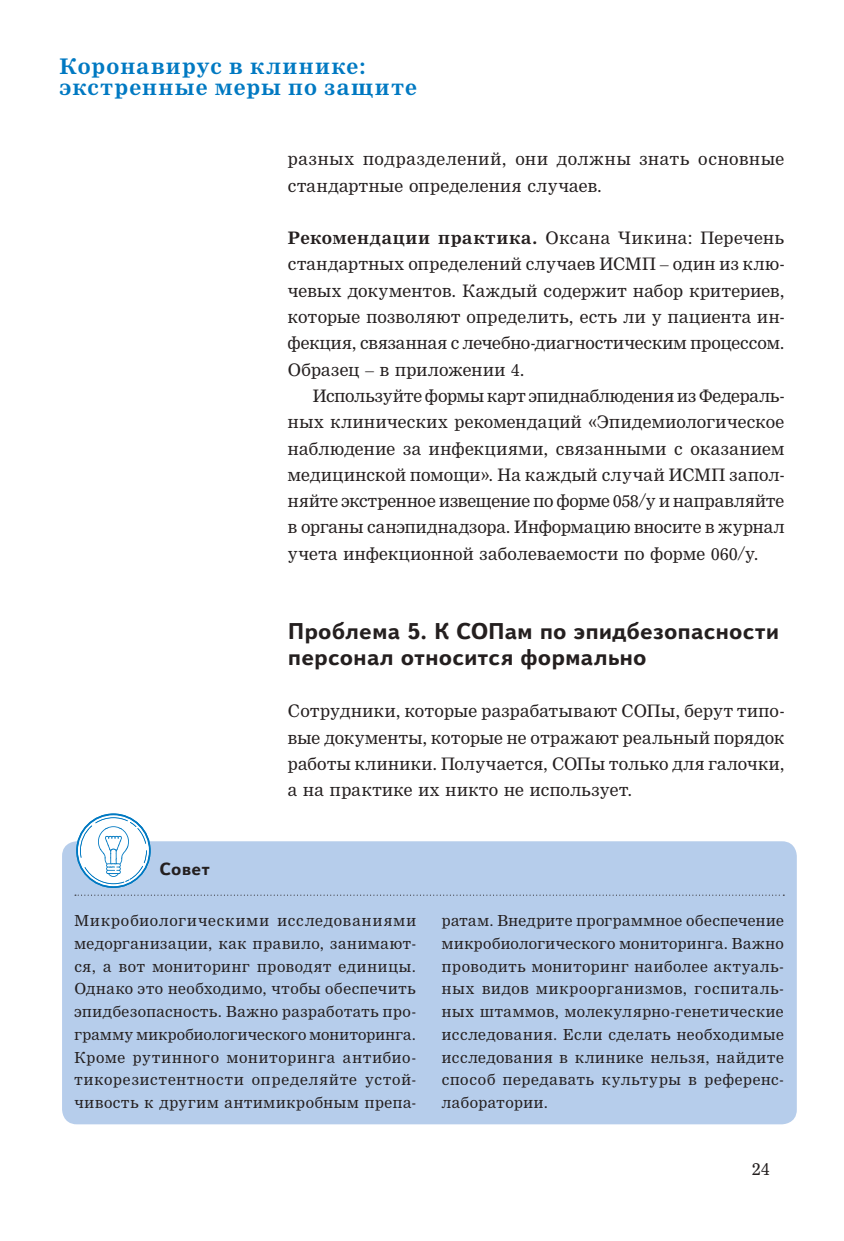
<style>
.page{position:relative;width:844px;height:1241px;background:#fff}
.page>*{position:absolute;margin:0;border:0;box-sizing:border-box;transform-origin:0 0}
.t1{font:700 22.75px/26.2px "Textbook New";letter-spacing:.005em;color:#241f1f}
.t2{font:700 21px/21px "Nimrod Cyr";letter-spacing:.065em;color:#0079c2}
.t3{font:700 17.5px "Textbook New";letter-spacing:.015em;color:#241f1f}
.t4{font:16.8px/26.2px "Nimrod Cyr";letter-spacing:.025em;color:#241f1f;text-align:justify}
.t5{font:14.88px/22.8px "Nimrod Cyr";letter-spacing:.055em;color:#241f1f;text-align:justify}
.s1{font-weight:700}
</style>
<div class="page">
<div style="left:62px;top:841px;width:734px;height:283px;background:#b6cdeb;border-radius:15px"></div>
<svg style="left:75px;top:894px;width:709px;height:1px"></svg>
<svg style="left:76px;top:813px;width:75px;height:74px"></svg>
<p class="t2" style="left:60px;top:56px;width:359px">Коронавирус в клинике: экстренные меры по защите</p>
<p class="t4" style="left:288px;top:146px;width:497px">разных подразделений, они должны знать основные стандартные определения случаев.</p>
<p class="t4" style="left:288px;top:225px;width:498px"><span class="s1">Рекомендации практика.</span> Оксана Чикина: Перечень стандартных определений случаев ИСМП – один из клю&shy;чевых документов. Каждый содержит набор критериев, которые позволяют определить, есть ли у пациента ин&shy;фекция, связанная с лечебно-диагностическим процессом.<br>Образец – в приложении 4.</p>
<p class="t4" style="left:288px;top:382px;width:498px;text-indent:25px">Используйте формы карт эпиднаблюдения из Федераль&shy;ных клинических рекомендаций «Эпидемиологическое наблюдение за инфекциями, связанными с оказанием медицинской помощи». На каждый случай ИСМП запол&shy;няйте экстренное извещение по форме 058/у и направляйте в органы санэпиднадзора. Информацию вносите в журнал учета инфекционной заболеваемости по форме 060/у.</p>
<h1 class="t1" style="left:288px;top:617px;width:492px">Проблема 5. К СОПам по эпидбезопасности персонал относится формально</h1>
<p class="t4" style="left:288px;top:698px;width:498px">Сотрудники, которые разрабатывают СОПы, берут типо&shy;вые документы, которые не отражают реальный порядок работы клиники. Получается, СОПы только для галочки, а на практике их никто не использует.</p>
<p class="t3" style="left:159px;top:857px;width:52px">Совет</p>
<p class="t5" style="left:74px;top:909px;width:343px">Микробиологическими исследованиями медорганизации, как правило, занимают&shy;ся, а вот мониторинг проводят единицы.<br>Однако это необходимо, чтобы обеспечить эпидбезопасность. Важно разработать про&shy;грамму микробиологического мониторинга.<br>Кроме рутинного мониторинга антибио&shy;тикорезистентности определяйте устой&shy;чивость к другим антимикробным препа-</p>
<p class="t5" style="left:441px;top:909px;width:343px">ратам. Внедрите программное обеспечение микробиологического мониторинга. Важно проводить мониторинг наиболее актуаль&shy;ных видов микроорганизмов, госпиталь&shy;ных штаммов, молекулярно-генетические исследования. Если сделать необходимые исследования в клинике нельзя, найдите способ передавать культуры в референс&shy;лаборатории.</p>
<p class="t4" style="left:752px;top:1155px;width:19px">24</p>
</div>
